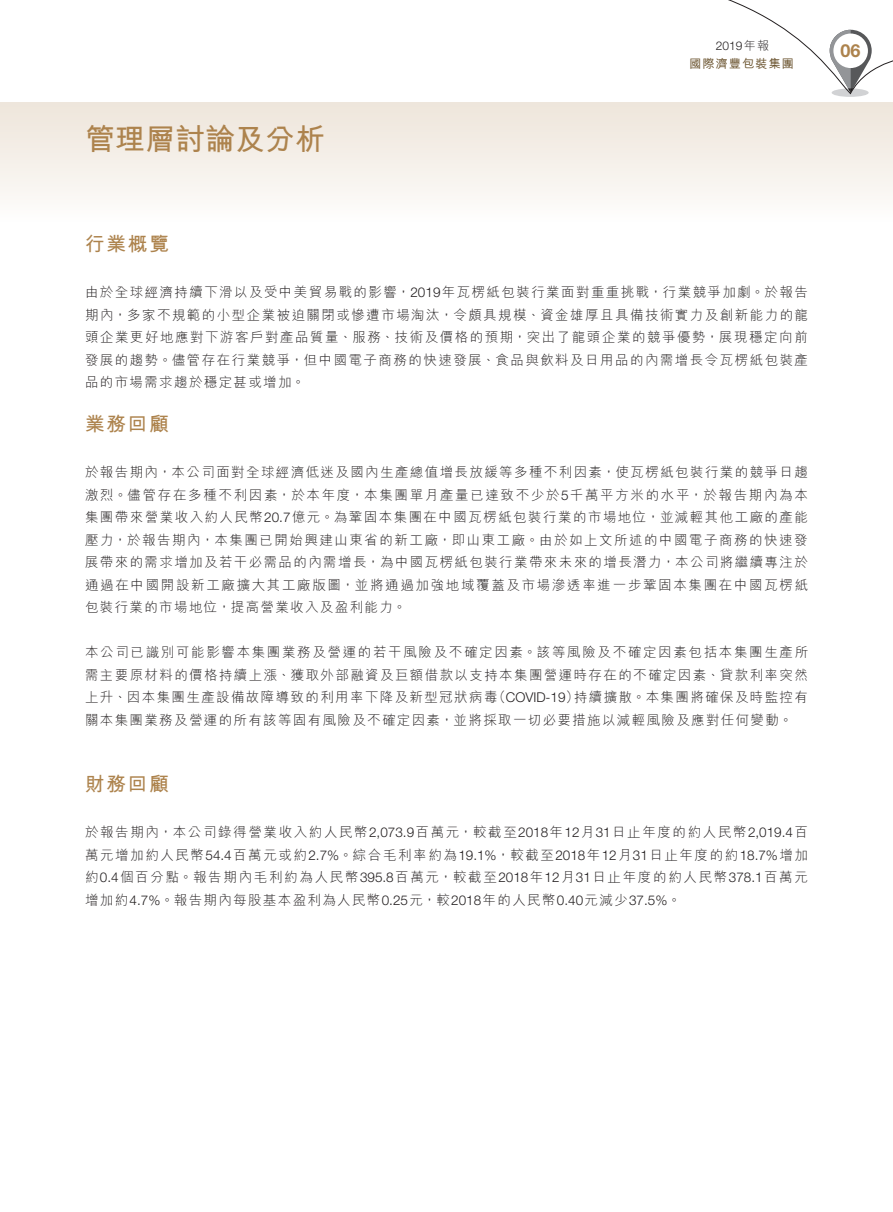
<style>
.page{position:relative;width:893px;height:1212px;background:#fff}
.page>*{position:absolute;margin:0;border:0;box-sizing:border-box;transform-origin:0 0}
.t1{font:700 30px "M Hei HK";color:#ad834d}
.t2{font:700 19.5px "M Hei HK";letter-spacing:.1em;color:#ad834d}
.t3{font:700 18px "Helvetica Neue LT Std";color:#ad834d}
.t4{font:300 13.5px/22.5px "M Hei HK";letter-spacing:.1em;color:#231f20;text-align:justify}
.t5{font:500 12px "M Hei HK";letter-spacing:.1em;color:#654d27}
.t6{font:300 12px "Helvetica Neue LT Std";color:#231f20}
.s1{font-family:"M Hei HK"}
.s2{font-family:"Helvetica Neue LT Std"}
</style>
<div class="page">
<div style="left:0;top:102px;width:893px;height:130px;background:linear-gradient(to bottom,#ede4d9,#fff)"></div>
<svg style="left:728px;top:0;width:165px;height:97px"></svg>
<p class="t6" style="left:716px;top:39px;width:55px">2019<span class="s1">年報</span></p>
<h1 class="t1" style="left:85px;top:117px;width:242px">管理層討論及分析</h1>
<p class="t5" style="left:690px;top:55px;width:106px">國際濟豐包裝集團</p>
<h2 class="t2" style="left:85px;top:230px;width:85px">行業概覽</h2>
<p class="t4" style="left:85px;top:281px;width:725px">由於全球經濟持續下滑以及受中美貿易戰的影響，<span class="s2">2019</span>年瓦楞紙包裝行業面對重重挑戰，行業競爭加劇。於報告期內，多家不規範的小型企業被迫關閉或慘遭市場淘汰，令頗具規模、資金雄厚且具備技術實力及創新能力的龍頭企業更好地應對下游客戶對產品質量、服務、技術及價格的預期，突出了龍頭企業的競爭優勢，展現穩定向前發展的趨勢。儘管存在行業競爭，但中國電子商務的快速發展、食品與飲料及日用品的內需增長令瓦楞紙包裝產品的市場需求趨於穩定甚或增加。</p>
<h2 class="t2" style="left:85px;top:410px;width:85px">業務回顧</h2>
<p class="t4" style="left:85px;top:461px;width:725px">於報告期內，本公司面對全球經濟低迷及國內生產總值增長放緩等多種不利因素，使瓦楞紙包裝行業的競爭日趨激烈。儘管存在多種不利因素，於本年度，本集團單月產量已達致不少於<span class="s2">5</span>千萬平方米的水平，於報告期內為本集團帶來營業收入約人民幣<span class="s2">20.7</span>億元。為鞏固本集團在中國瓦楞紙包裝行業的市場地位，並減輕其他工廠的產能壓力，於報告期內，本集團已開始興建山東省的新工廠，即山東工廠。由於如上文所述的中國電子商務的快速發展帶來的需求增加及若干必需品的內需增長，為中國瓦楞紙包裝行業帶來未來的增長潛力，本公司將繼續專注於通過在中國開設新工廠擴大其工廠版圖，並將通過加強地域覆蓋及市場滲透率進一步鞏固本集團在中國瓦楞紙包裝行業的市場地位，提高營業收入及盈利能力。</p>
<p class="t4" style="left:85px;top:641px;width:725px">本公司已識別可能影響本集團業務及營運的若干風險及不確定因素。該等風險及不確定因素包括本集團生產所需主要原材料的價格持續上漲、獲取外部融資及巨額借款以支持本集團營運時存在的不確定因素、貸款利率突然上升、因本集團生產設備故障導致的利用率下降及新型冠狀病毒（<span class="s2">COVID-19</span>）持續擴散。本集團將確保及時監控有關本集團業務及營運的所有該等固有風險及不確定因素，並將採取一切必要措施以減輕風險及應對任何變動。</p>
<h2 class="t2" style="left:85px;top:770px;width:85px">財務回顧</h2>
<p class="t4" style="left:85px;top:821px;width:724px">於報告期內，本公司錄得營業收入約人民幣<span class="s2">2,073.9</span>百萬元，較截至<span class="s2">2018</span>年<span class="s2">12</span>月<span class="s2">31</span>日止年度的約人民幣<span class="s2">2,019.4</span>百萬元增加約人民幣<span class="s2">54.4</span>百萬元或約<span class="s2">2.7%</span>。綜合毛利率約為<span class="s2">19.1%</span>，較截至<span class="s2">2018</span>年<span class="s2">12</span>月<span class="s2">31</span>日止年度的約<span class="s2">18.7%</span>增加約<span class="s2">0.4</span>個百分點。報告期內毛利約為人民幣<span class="s2">395.8</span>百萬元，較截至<span class="s2">2018</span>年<span class="s2">12</span>月<span class="s2">31</span>日止年度的約人民幣<span class="s2">378.1</span>百萬元增加約<span class="s2">4.7%</span>。報告期內每股基本盈利為人民幣<span class="s2">0.25</span>元，較<span class="s2">2018</span>年的人民幣<span class="s2">0.40</span>元減少<span class="s2">37.5%</span>。</p>
<h3 class="t3" style="left:840px;top:40px;width:22px">06</h3>
</div>
